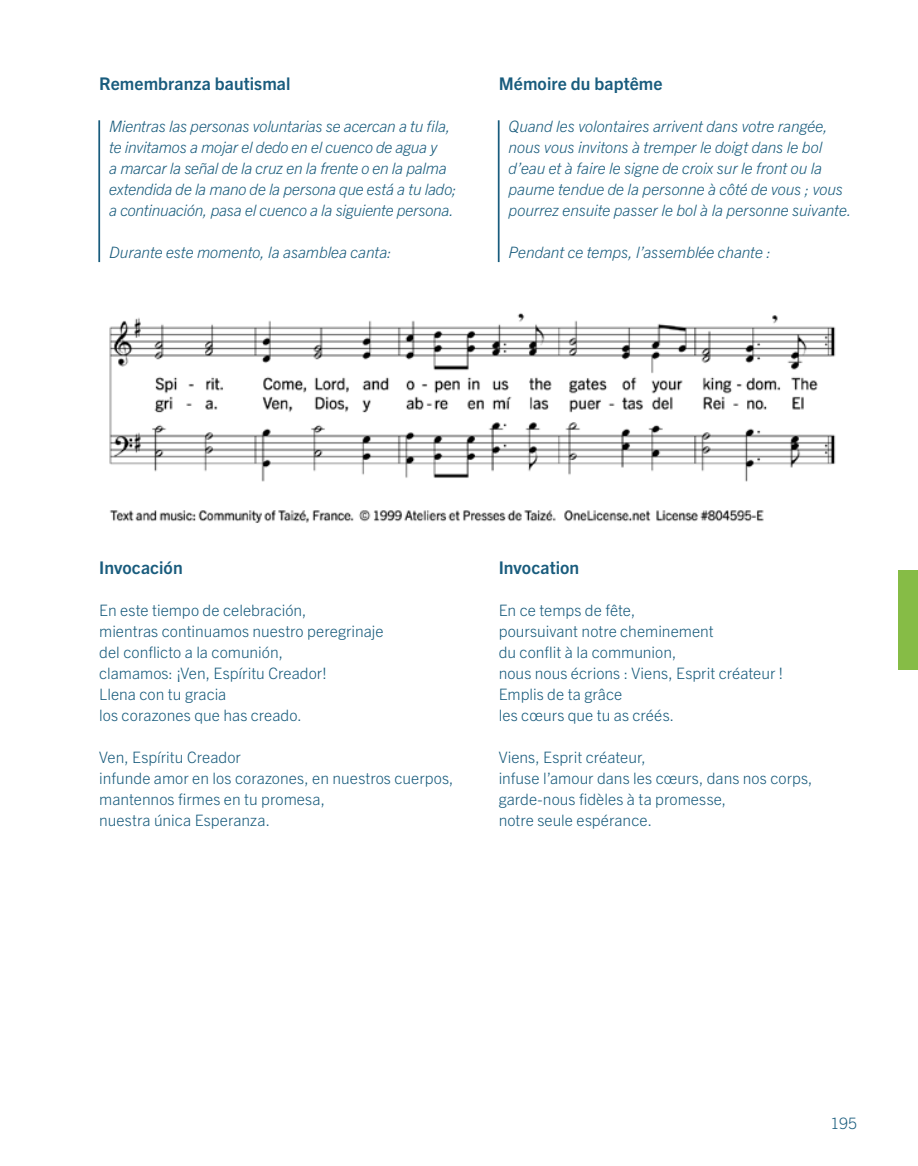
<style>
.page{position:relative;width:918px;height:1166px;background:#fff}
.page>*{position:absolute;margin:0;border:0;box-sizing:border-box;transform-origin:0 0}
.t1{font:700 17.5px "Trade Gothic Next LT Pro";letter-spacing:.005em;color:#195c7d}
.t2{font:300 15.75px/21px "Trade Gothic Next LT Pro";letter-spacing:.005em;color:#195c7d}
.t3{font:italic 300 15.75px/21px "Trade Gothic Next LT Pro";letter-spacing:-.01em;color:#195c7d}
</style>
<div class="page">
<div style="left:898px;top:570px;width:20px;height:100px;background:#86bc46"></div>
<hr style="left:98px;top:120px;width:2px;height:142px;background:#195c7d">
<hr style="left:498px;top:120px;width:1px;height:142px;background:#195c7d">
<img style="left:109px;top:313px;width:727px;height:210px">
<p class="t1" style="left:99px;top:72px;width:193px">Remembranza bautismal</p>
<p class="t3" style="left:109px;top:115px;width:349px">Mientras las personas voluntarias se acercan a tu fila, te invitamos a mojar el dedo en el cuenco de agua y<br>a marcar la señal de la cruz en la frente o en la palma extendida de la mano de la persona que está a tu lado; a continuación, pasa el cuenco a la siguiente persona.</p>
<p class="t3" style="left:109px;top:241px;width:284px">Durante este momento, la asamblea canta:</p>
<p class="t1" style="left:499px;top:72px;width:165px">Mémoire du baptême</p>
<p class="t3" style="left:508px;top:115px;width:344px">Quand les volontaires arrivent dans votre rangée, nous vous invitons à tremper le doigt dans le bol d’eau et à faire le signe de croix sur le front ou la paume tendue de la personne à côté de vous ; vous pourrez ensuite passer le bol à la personne suivante.</p>
<p class="t3" style="left:508px;top:241px;width:264px">Pendant ce temps, l’assemblée chante :</p>
<p class="t1" style="left:99px;top:555px;width:85px">Invocación</p>
<p class="t2" style="left:99px;top:598px;width:286px">En este tiempo de celebración,<br>mientras continuamos nuestro peregrinaje del conflicto a la comunión,<br>clamamos: ¡Ven, Espíritu Creador!<br>Llena con tu gracia<br>los corazones que has creado.</p>
<p class="t2" style="left:99px;top:745px;width:356px">Ven, Espíritu Creador<br>infunde amor en los corazones, en nuestros cuerpos, mantennos firmes en tu promesa,<br>nuestra única Esperanza.</p>
<p class="t1" style="left:499px;top:555px;width:82px">Invocation</p>
<p class="t2" style="left:499px;top:598px;width:286px">En ce temps de fête,<br>poursuivant notre cheminement<br>du conflit à la communion,<br>nous nous écrions : Viens, Esprit créateur !<br>Emplis de ta grâce<br>les cœurs que tu as créés.</p>
<p class="t2" style="left:499px;top:745px;width:315px">Viens, Esprit créateur,<br>infuse l’amour dans les cœurs, dans nos corps, garde-nous fidèles à ta promesse,<br>notre seule espérance.</p>
<p class="t2" style="left:830px;top:1111px;width:28px">195</p>
</div>
